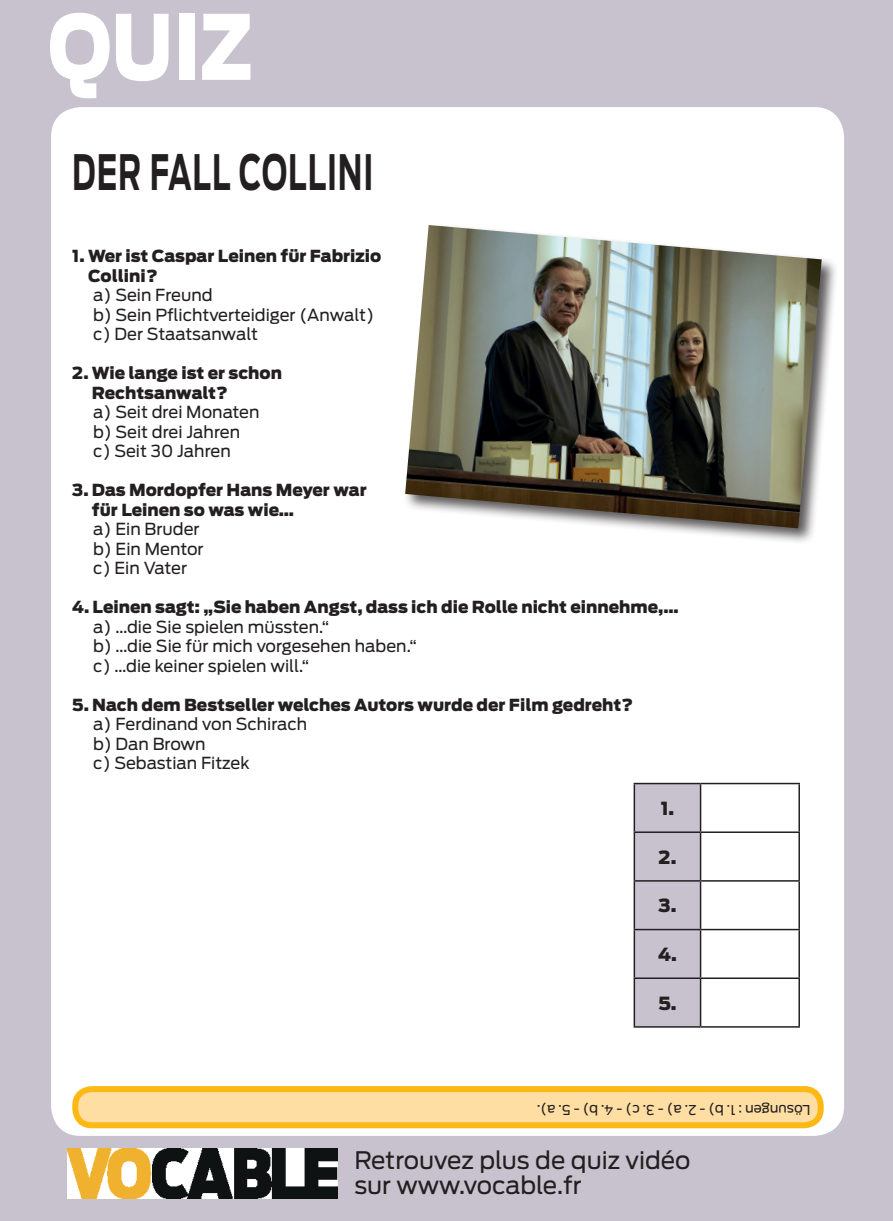
<style>
.page{position:relative;width:893px;height:1221px;background:#fff}
.page>*{position:absolute;margin:0;border:0;box-sizing:border-box;transform-origin:0 0}
.t1{font:900 89.1px "Antenna";color:#fff;scale:.83 1}
.t2{font:700 48.45px "Antenna";letter-spacing:.03em;color:#231f20;scale:.62 1}
.t3{font:24px/25.5px "Antenna";color:#231f20}
.t4{font:900 18px "Antenna";color:#231f20}
.t5{font:16.5px/19.5px "Antenna";color:#231f20}
.t6{font:900 16.5px/19.5px "Antenna";color:#231f20}
.t7{font:13.5px "Antenna";color:#231f20}
</style>
<div class="page">
<div style="left:0;top:0;width:893px;height:1220px;background:#c8c2cf"></div>
<div style="left:51px;top:107px;width:793px;height:1028px;background:#fff;border-radius:30px"></div>
<img style="left:67px;top:1148px;width:270px;height:50px">
<div style="left:75px;top:1089px;width:746px;height:36px;background:#ffdea4;border-radius:16px"></div>
<div style="left:72px;top:1086px;width:752px;height:42px;border:6px solid #fcb814;border-radius:16px"></div>
<div style="left:403px;top:222px;width:436px;height:323px;background:#231f20;opacity:.75"></div>
<img style="left:405px;top:225px;width:417px;height:303px">
<div style="left:635px;top:784px;width:65px;height:242px;background:#c8c2cf"></div>
<hr style="left:634px;top:782px;width:67px;height:2px;background:#231f20">
<hr style="left:634px;top:784px;width:1px;height:47px;background:#231f20">
<hr style="left:701px;top:782px;width:99px;height:2px;background:#231f20">
<hr style="left:700px;top:784px;width:1px;height:47px;background:#231f20">
<hr style="left:798px;top:784px;width:2px;height:47px;background:#231f20">
<hr style="left:634px;top:831px;width:67px;height:2px;background:#231f20">
<hr style="left:634px;top:833px;width:1px;height:47px;background:#231f20">
<hr style="left:701px;top:831px;width:99px;height:2px;background:#231f20">
<hr style="left:700px;top:833px;width:1px;height:47px;background:#231f20">
<hr style="left:798px;top:833px;width:2px;height:47px;background:#231f20">
<hr style="left:634px;top:880px;width:67px;height:1px;background:#231f20">
<hr style="left:634px;top:881px;width:1px;height:47px;background:#231f20">
<hr style="left:701px;top:880px;width:99px;height:1px;background:#231f20">
<hr style="left:700px;top:881px;width:1px;height:47px;background:#231f20">
<hr style="left:798px;top:881px;width:2px;height:47px;background:#231f20">
<hr style="left:634px;top:928px;width:67px;height:2px;background:#231f20">
<hr style="left:634px;top:930px;width:1px;height:47px;background:#231f20">
<hr style="left:701px;top:928px;width:99px;height:2px;background:#231f20">
<hr style="left:700px;top:930px;width:1px;height:47px;background:#231f20">
<hr style="left:798px;top:930px;width:2px;height:47px;background:#231f20">
<hr style="left:634px;top:977px;width:67px;height:1px;background:#231f20">
<hr style="left:634px;top:978px;width:1px;height:48px;background:#231f20">
<hr style="left:701px;top:977px;width:99px;height:1px;background:#231f20">
<hr style="left:700px;top:978px;width:1px;height:48px;background:#231f20">
<hr style="left:798px;top:978px;width:2px;height:48px;background:#231f20">
<hr style="left:634px;top:1026px;width:67px;height:1px;background:#231f20">
<hr style="left:701px;top:1026px;width:99px;height:1px;background:#231f20">
<h1 class="t1" style="left:48px;top:-6px;width:248px">QUIZ</h1>
<h2 class="t2" style="left:72px;top:143px;width:487px">DER FALL COLLINI</h2>
<p class="t6" style="left:88px;top:246px;width:295px;text-indent:-16px">1. Wer ist Caspar Leinen für Fabrizio<br>Collini?</p>
<p class="t5" style="left:93px;top:285px;width:282px">a) Sein Freund<br>b) Sein Pflichtverteidiger (Anwalt) c) Der Staatsanwalt</p>
<p class="t6" style="left:92px;top:363px;width:192px;text-indent:-20px">2. Wie lange ist er schon<br>Rechtsanwalt?</p>
<p class="t5" style="left:93px;top:402px;width:168px">a) Seit drei Monaten b) Seit drei Jahren c) Seit 30 Jahren</p>
<p class="t6" style="left:92px;top:480px;width:276px;text-indent:-20px">3. Das Mordopfer Hans Meyer war für Leinen so was wie…</p>
<p class="t5" style="left:93px;top:519px;width:112px">a) Ein Bruder b) Ein Mentor c) Ein Vater</p>
<p class="t6" style="left:72px;top:597px;width:608px">4. Leinen sagt: „Sie haben Angst, dass ich die Rolle nicht einnehme,…</p>
<p class="t5" style="left:93px;top:617px;width:325px">a) …die Sie spielen müssten.“<br>b) …die Sie für mich vorgesehen haben.“ c) …die keiner spielen will.“</p>
<p class="t6" style="left:72px;top:695px;width:562px">5. Nach dem Bestseller welches Autors wurde der Film gedreht?</p>
<p class="t5" style="left:93px;top:714px;width:215px">a) Ferdinand von Schirach b) Dan Brown<br>c) Sebastian Fitzek</p>
<p class="t4" style="left:661px;top:797px;width:15px">1.</p>
<p class="t4" style="left:659px;top:846px;width:19px">2.</p>
<p class="t4" style="left:659px;top:895px;width:19px">3.</p>
<p class="t4" style="left:658px;top:943px;width:20px">4.</p>
<p class="t4" style="left:658px;top:992px;width:20px">5.</p>
<p class="t7" style="left:810px;top:1117px;width:275px;rotate:-180deg">Lösungen : 1. b) - 2. a) - 3. c) - 4. b) - 5. a).</p>
<h3 class="t3" style="left:354px;top:1147px;width:338px">Retrouvez plus de quiz vidéo sur www.vocable.fr</h3>
</div>
